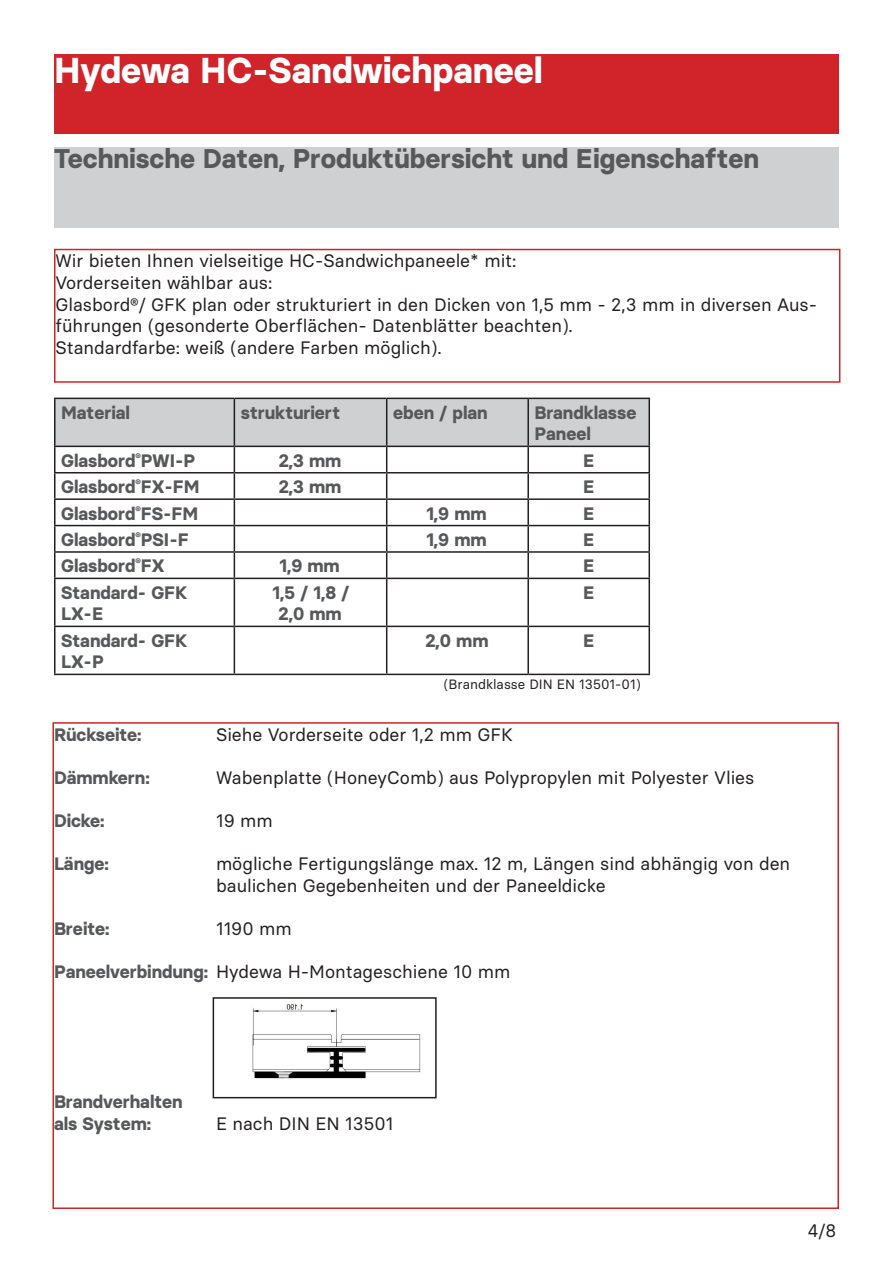
<style>
.page{position:relative;width:893px;height:1263px;background:#fff}
.page>*{position:absolute;margin:0;border:0;box-sizing:border-box;transform-origin:0 0}
.t1{font:700 36px "Basier Square";color:#fff}
.t2{font:700 27px "Basier Square";color:#57585a}
.t3{font:18px/21.6px "Basier Square";color:#231f20}
.t4{font:700 18px/21.6px "Basier Square";color:#57585a}
.text{font:13.5px "Basier Square";color:#231f20}
.s1{font-weight:700;color:#57585a}
</style>
<div class="page">
<img style="left:252px;top:1003px;width:169px;height:76px">
<div style="left:213px;top:997px;width:224px;height:101px;border:2px solid #231f20"></div>
<div style="left:54px;top:54px;width:785px;height:80px;background:#d1232a"></div>
<div style="left:54px;top:147px;width:785px;height:80px;background:#cfd0d2"></div>
<div style="left:54px;top:249px;width:786px;height:134px;border:2px solid #d1232a"></div>
<hr style="left:54px;top:398px;width:180px;height:1px;background:#231f20">
<hr style="left:54px;top:399px;width:2px;height:47px;background:#231f20">
<hr style="left:528px;top:398px;width:122px;height:1px;background:#231f20">
<hr style="left:648px;top:399px;width:2px;height:47px;background:#231f20">
<hr style="left:54px;top:446px;width:180px;height:1px;background:#231f20">
<hr style="left:54px;top:447px;width:2px;height:25px;background:#231f20">
<hr style="left:528px;top:446px;width:122px;height:1px;background:#231f20">
<hr style="left:648px;top:447px;width:2px;height:25px;background:#231f20">
<hr style="left:54px;top:472px;width:180px;height:1px;background:#231f20">
<hr style="left:54px;top:473px;width:2px;height:25px;background:#231f20">
<hr style="left:528px;top:472px;width:122px;height:1px;background:#231f20">
<hr style="left:648px;top:473px;width:2px;height:25px;background:#231f20">
<hr style="left:54px;top:498px;width:180px;height:2px;background:#231f20">
<hr style="left:54px;top:500px;width:2px;height:25px;background:#231f20">
<hr style="left:528px;top:498px;width:122px;height:2px;background:#231f20">
<hr style="left:648px;top:500px;width:2px;height:25px;background:#231f20">
<hr style="left:54px;top:525px;width:180px;height:1px;background:#231f20">
<hr style="left:54px;top:526px;width:2px;height:25px;background:#231f20">
<hr style="left:528px;top:525px;width:122px;height:1px;background:#231f20">
<hr style="left:648px;top:526px;width:2px;height:25px;background:#231f20">
<hr style="left:54px;top:551px;width:180px;height:2px;background:#231f20">
<hr style="left:54px;top:553px;width:2px;height:25px;background:#231f20">
<svg style="left:55px;top:398px;width:594px;height:180px"></svg>
<hr style="left:528px;top:551px;width:122px;height:2px;background:#231f20">
<hr style="left:527px;top:553px;width:2px;height:25px;background:#231f20">
<hr style="left:648px;top:553px;width:2px;height:25px;background:#231f20">
<hr style="left:54px;top:578px;width:180px;height:1px;background:#231f20">
<hr style="left:54px;top:579px;width:2px;height:47px;background:#231f20">
<hr style="left:234px;top:578px;width:153px;height:1px;background:#231f20">
<hr style="left:234px;top:579px;width:1px;height:47px;background:#231f20">
<hr style="left:387px;top:578px;width:141px;height:1px;background:#231f20">
<hr style="left:386px;top:579px;width:1px;height:47px;background:#231f20">
<hr style="left:528px;top:578px;width:122px;height:1px;background:#231f20">
<hr style="left:527px;top:579px;width:2px;height:47px;background:#231f20">
<hr style="left:648px;top:579px;width:2px;height:47px;background:#231f20">
<hr style="left:54px;top:626px;width:180px;height:1px;background:#231f20">
<hr style="left:54px;top:627px;width:2px;height:47px;background:#231f20">
<hr style="left:234px;top:626px;width:153px;height:1px;background:#231f20">
<hr style="left:234px;top:627px;width:1px;height:47px;background:#231f20">
<hr style="left:387px;top:626px;width:141px;height:1px;background:#231f20">
<hr style="left:386px;top:627px;width:1px;height:47px;background:#231f20">
<hr style="left:528px;top:626px;width:122px;height:1px;background:#231f20">
<hr style="left:527px;top:627px;width:2px;height:47px;background:#231f20">
<hr style="left:648px;top:627px;width:2px;height:47px;background:#231f20">
<hr style="left:54px;top:674px;width:180px;height:1px;background:#231f20">
<hr style="left:234px;top:674px;width:153px;height:1px;background:#231f20">
<hr style="left:387px;top:674px;width:141px;height:1px;background:#231f20">
<hr style="left:528px;top:674px;width:122px;height:1px;background:#231f20">
<p class="t1" style="left:54px;top:48px;width:490px">Hydewa HC-Sandwichpaneel</p>
<p class="t2" style="left:54px;top:142px;width:707px">Technische Daten, Produktübersicht und Eigenschaften</p>
<p class="t3" style="left:56px;top:250px;width:462px">Wir bieten Ihnen vielseitige HC-Sandwichpaneele* mit:</p>
<p class="t3" style="left:56px;top:272px;width:218px">Vorderseiten wählbar aus:</p>
<p class="t3" style="left:56px;top:293px;width:763px">Glasbord®/ GFK plan oder strukturiert in den Dicken von 1,5 mm - 2,3 mm in diversen Aus&shy;führungen (gesonderte Oberflächen- Datenblätter beachten).</p>
<p class="t3" style="left:56px;top:336px;width:388px">Standardfarbe: weiß (andere Farben möglich).</p>
<p class="t4" style="left:61px;top:401px;width:70px">Material</p>
<p class="t4" style="left:241px;top:401px;width:101px">strukturiert</p>
<p class="t4" style="left:393px;top:401px;width:96px">eben / plan</p>
<p class="t4" style="left:534px;top:401px;width:103px">Brandklasse<br>Paneel</p>
<p class="t4" style="left:61px;top:449px;width:135px">Glasbord<sup>®</sup>PWI-P</p>
<p class="t4" style="left:279px;top:449px;width:64px">2,3 mm</p>
<p class="t4" style="left:583px;top:449px;width:12px">E</p>
<p class="t4" style="left:61px;top:476px;width:140px">Glasbord<sup>®</sup>FX-FM</p>
<p class="t4" style="left:279px;top:476px;width:64px">2,3 mm</p>
<p class="t4" style="left:583px;top:476px;width:12px">E</p>
<p class="t4" style="left:61px;top:502px;width:139px">Glasbord<sup>®</sup>FS-FM</p>
<p class="t4" style="left:426px;top:502px;width:62px">1,9 mm</p>
<p class="t4" style="left:583px;top:502px;width:12px">E</p>
<p class="t4" style="left:61px;top:529px;width:129px">Glasbord<sup>®</sup>PSI-F</p>
<p class="t4" style="left:426px;top:529px;width:62px">1,9 mm</p>
<p class="t4" style="left:583px;top:529px;width:12px">E</p>
<p class="t4" style="left:61px;top:555px;width:105px">Glasbord<sup>®</sup>FX</p>
<p class="t4" style="left:279px;top:555px;width:62px">1,9 mm</p>
<p class="t4" style="left:583px;top:555px;width:12px">E</p>
<p class="t4" style="left:61px;top:581px;width:128px">Standard- GFK<br>LX-E</p>
<p class="t4" style="left:272px;top:581px;width:79px">1,5 / 1,8 /</p>
<p class="t4" style="left:583px;top:581px;width:12px">E</p>
<p class="t4" style="left:278px;top:603px;width:65px">2,0 mm</p>
<p class="t4" style="left:61px;top:629px;width:128px">Standard- GFK<br>LX-P</p>
<p class="t4" style="left:425px;top:629px;width:65px">2,0 mm</p>
<p class="t4" style="left:583px;top:629px;width:12px">E</p>
<p class="text" style="left:444px;top:675px;width:198px">(Brandklasse DIN EN 13501-01)</p>
<p class="t4" style="left:54px;top:723px;width:89px">Rückseite:</p>
<p class="t3" style="left:216px;top:723px;width:298px">Siehe Vorderseite oder 1,2 mm GFK</p>
<p class="t4" style="left:54px;top:767px;width:97px">Dämmkern:</p>
<p class="t3" style="left:216px;top:766px;width:540px">Wabenplatte (HoneyComb) aus Polypropylen mit Polyester Vlies</p>
<p class="t4" style="left:54px;top:810px;width:52px">Dicke:</p>
<p class="t3" style="left:216px;top:810px;width:58px">19 mm</p>
<p class="t4" style="left:54px;top:853px;width:56px">Länge:</p>
<p class="t3" style="left:216px;top:853px;width:576px">mögliche Fertigungslänge max. 12 m, Längen sind abhängig von den</p>
<p class="t3" style="left:216px;top:874px;width:391px">baulichen Gegebenheiten und der Paneeldicke</p>
<p class="t4" style="left:54px;top:918px;width:57px">Breite:</p>
<p class="t3" style="left:216px;top:918px;width:77px">1190 mm</p>
<p class="t3" style="left:54px;top:961px;width:458px"><span class="s1">Paneelverbindung:</span> Hydewa H-Montageschiene 10 mm</p>
<p class="t4" style="left:54px;top:1091px;width:130px">Brandverhalten</p>
<p class="t4" style="left:54px;top:1112px;width:99px">als System:</p>
<p class="t3" style="left:216px;top:1112px;width:179px">E nach DIN EN 13501</p>
<p class="t3" style="left:808px;top:1219px;width:30px">4/8</p>
</div>
